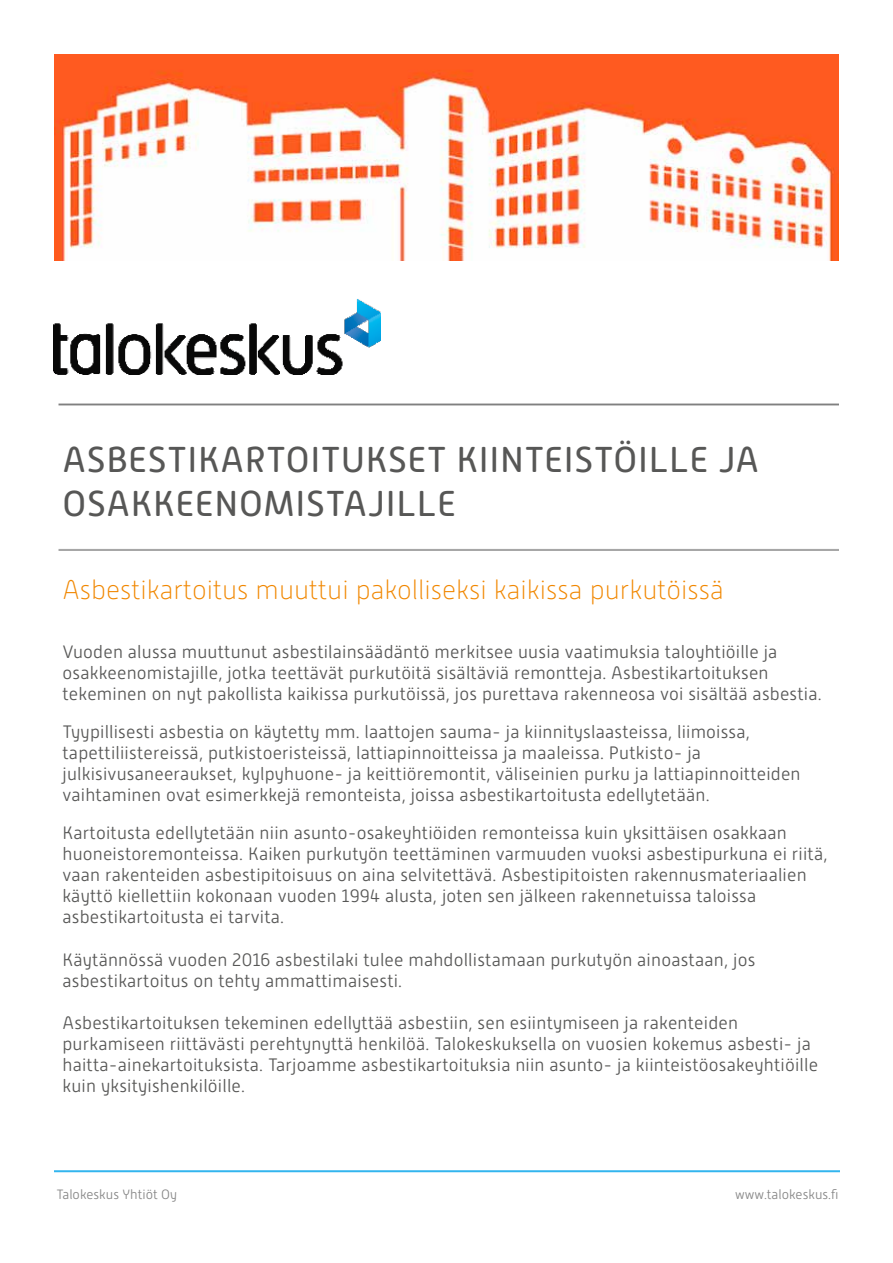
<style>
.page{position:relative;width:893px;height:1263px;background:#fff}
.page>*{position:absolute;margin:0;border:0;box-sizing:border-box;transform-origin:0 0}
.t1{font:36px/43.2px "Alwyn New Rounded";letter-spacing:.02em;color:#575756}
.t2{font:100 27px "Alwyn New Rounded";color:#f18700}
.t3{font:300 18px/21px "Alwyn New Rounded";letter-spacing:.01em;color:#575756}
.t4{font:300 13.5px "Alwyn New Rounded";color:#878787}
</style>
<div class="page">
<img style="left:54px;top:299px;width:326px;height:76px">
<img style="left:55px;top:1170px;width:784px;height:3px">
<img style="left:54px;top:54px;width:785px;height:206px">
<h1 class="t1" style="left:63px;top:438px;width:698px">ASBESTIKARTOITUKSET KIINTEISTÖILLE JA<br>OSAKKEENOMISTAJILLE</h1>
<h2 class="t2" style="left:63px;top:575px;width:663px">Asbestikartoitus muuttui pakolliseksi kaikissa purkutöissä</h2>
<p class="t3" style="left:63px;top:641px;width:761px">Vuoden alussa muuttunut asbestilainsäädäntö merkitsee uusia vaatimuksia taloyhtiöille ja osakkeenomistajille, jotka teettävät purkutöitä sisältäviä remontteja. Asbestikartoituksen tekeminen on nyt pakollista kaikissa purkutöissä, jos purettava rakenneosa voi sisältää asbestia.</p>
<p class="t3" style="left:63px;top:721px;width:740px">Tyypillisesti asbestia on käytetty mm. laattojen sauma- ja kiinnityslaasteissa, liimoissa, tapettiliistereissä, putkistoeristeissä, lattiapinnoitteissa ja maaleissa. Putkisto- ja julkisivusaneeraukset, kylpyhuone- ja keittiöremontit, väliseinien purku ja lattiapinnoitteiden vaihtaminen ovat esimerkkejä remonteista, joissa asbestikartoitusta edellytetään.</p>
<p class="t3" style="left:63px;top:822px;width:767px">Kartoitusta edellytetään niin asunto-osakeyhtiöiden remonteissa kuin yksittäisen osakkaan huoneistoremonteissa. Kaiken purkutyön teettäminen varmuuden vuoksi asbestipurkuna ei riitä, vaan rakenteiden asbestipitoisuus on aina selvitettävä. Asbestipitoisten rakennusmateriaalien käyttö kiellettiin kokonaan vuoden 1994 alusta, joten sen jälkeen rakennetuissa taloissa asbestikartoitusta ei tarvita.</p>
<p class="t3" style="left:63px;top:949px;width:694px">Käytännössä vuoden 2016 asbestilaki tulee mahdollistamaan purkutyön ainoastaan, jos asbestikartoitus on tehty ammattimaisesti.</p>
<p class="t3" style="left:63px;top:1012px;width:757px">Asbestikartoituksen tekeminen edellyttää asbestiin, sen esiintymiseen ja rakenteiden purkamiseen riittävästi perehtynyttä henkilöä. Talokeskuksella on vuosien kokemus asbesti- ja haitta-ainekartoituksista. Tarjoamme asbestikartoituksia niin asunto- ja kiinteistöosakeyhtiöille kuin yksityishenkilöille.</p>
<p class="t4" style="left:57px;top:1187px;width:122px">Talokeskus Yhtiöt Oy</p>
<p class="t4" style="left:735px;top:1187px;width:105px">www.talokeskus.fi</p>
</div>
